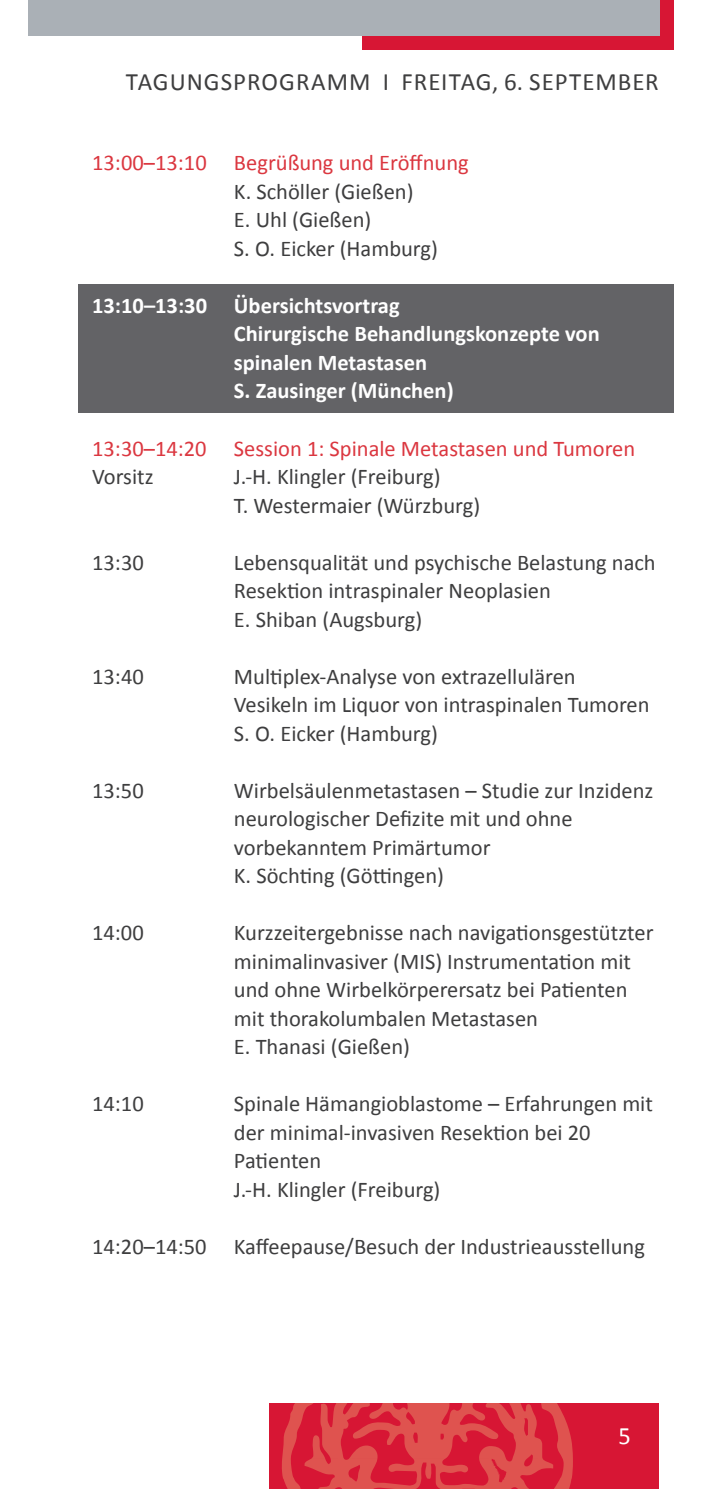
<style>
.page{position:relative;width:709px;height:1489px;background:#fff}
.page>*{position:absolute;margin:0;border:0;box-sizing:border-box;transform-origin:0 0}
.t1{font:25px "Calibri";letter-spacing:.04em;color:#3e3e3f}
.t2{font:25px "Calibri";color:#fff}
.t3{font:22.5px/28.5px "Calibri";color:#3e3e3f}
.t4{font:700 22.5px/28.5px "Calibri";color:#fff}
.t5{font:22.5px "Calibri";color:#db3740}
</style>
<div class="page">
<div style="left:269px;top:1403px;width:390px;height:85px;background:#d71634"></div>
<svg style="left:282px;top:1403px;width:291px;height:85px"></svg>
<div style="left:361px;top:0;width:312px;height:50px;background:#d71634"></div>
<div style="left:28px;top:0;width:631px;height:35px;background:#aab0b6"></div>
<div style="left:78px;top:284px;width:595px;height:128px;background:#636366"></div>
<p class="t1" style="left:126px;top:66px;width:534px">Tag ungsprog ramm I Freitag, 6. September</p>
<p class="t5" style="left:92px;top:149px;width:378px">13:00–13:10 Begrüßung und Eröffnung</p>
<p class="t3" style="left:234px;top:177px;width:205px">K. Schöller (Gießen)<br>E. U hl (Gießen)<br>S. O. Eicker (Hamburg)</p>
<p class="t4" style="left:234px;top:291px;width:367px;text-indent:-142px">13:10–13:30 Übersichtsvortrag<br>Chirurgische Behandlungskonzepte von spinalen Metastasen<br>S. Zausinger (München)</p>
<p class="t5" style="left:92px;top:434px;width:544px">13:30–14:20 Session 1: Spinale Metastasen und Tumoren</p>
<p class="t3" style="left:92px;top:462px;width:63px">Vorsitz</p>
<p class="t3" style="left:234px;top:462px;width:248px">J.-H . Klingler (Freiburg)<br>T. Westermaier (Würzburg)</p>
<p class="t3" style="left:92px;top:548px;width:103px">13:30 L</p>
<p class="t3" style="left:234px;top:548px;width:423px;text-indent:9px">ebensqualität und psychische Belastung nach<br>Resektion intraspinaler Neoplasien<br>E. Shiban (Augsburg)</p>
<p class="t3" style="left:92px;top:662px;width:53px">13:40</p>
<p class="t3" style="left:234px;top:662px;width:417px">Multiplex-Analyse von extrazellulären<br>Vesikeln im Liquor von intraspinalen Tumoren<br>S. O. Eicker (Hamburg)</p>
<p class="t3" style="left:92px;top:776px;width:53px">13:50</p>
<p class="t3" style="left:234px;top:776px;width:421px">Wirbelsäulenmetastasen – Studie zur Inzidenz neurologischer Defizite mit und ohne vorbekanntem Primärtumor<br>K. Söchting (Göttingen)</p>
<p class="t3" style="left:92px;top:918px;width:53px">14:00</p>
<p class="t3" style="left:234px;top:918px;width:421px">Kurzzeitergebnisse nach navigationsgestützter minimalinvasiver (MIS) Instrumentation mit und ohne Wirbelkörperersatz bei Patienten mit thorakolumbalen Metastasen<br>E. Thanasi (Gießen)</p>
<p class="t3" style="left:92px;top:1089px;width:103px">14:10 S</p>
<p class="t3" style="left:234px;top:1089px;width:420px;text-indent:10px">pinale Hämangioblastome – Erfahrungen mit der minimal-invasiven Resektion bei 20<br>Patienten<br>J.-H . Klingler (Freiburg)</p>
<p class="t3" style="left:92px;top:1232px;width:554px">14:20–14:50 Kaffeepause/Besuch der Industrieausstellung</p>
<p class="t2" style="left:618px;top:1419px;width:14px">5</p>
</div>
